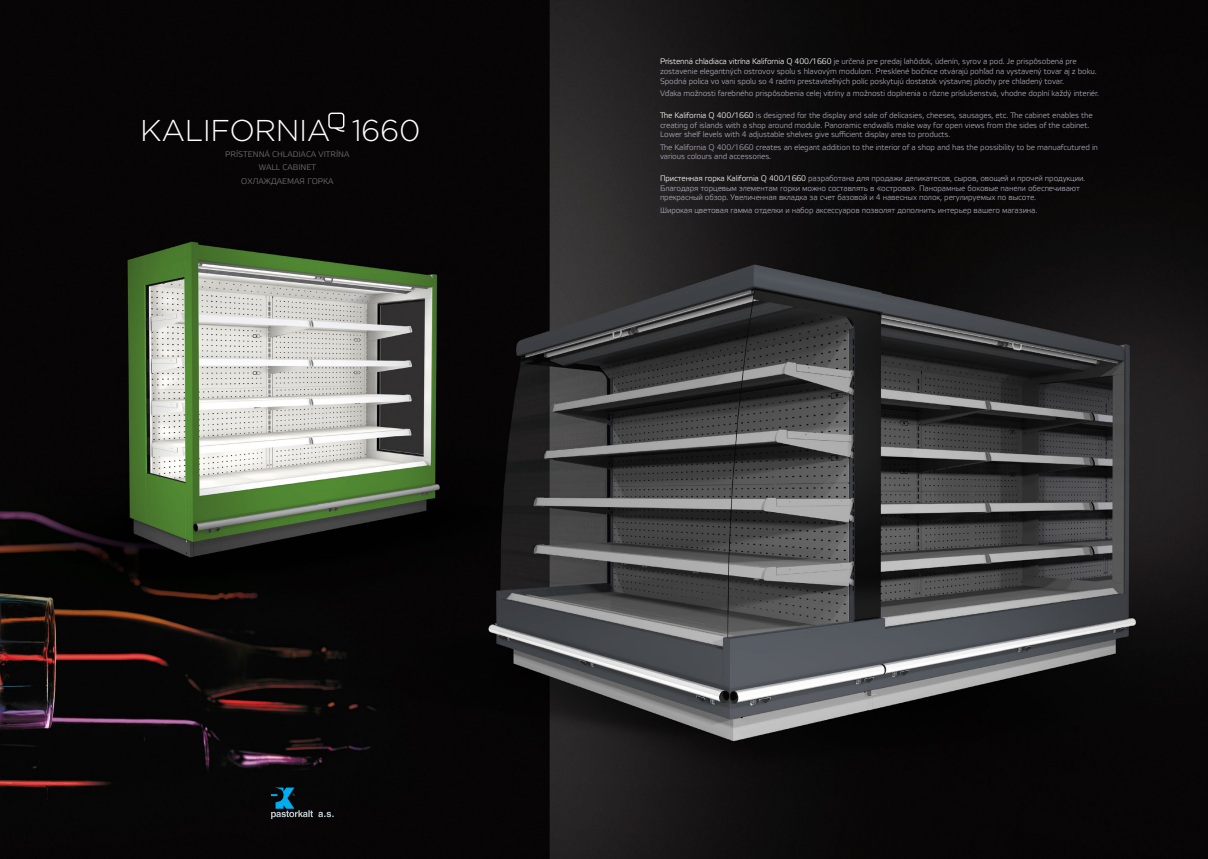
<style>
.page{position:relative;width:1208px;height:859px;background:#fff}
.page>*{position:absolute;margin:0;border:0;box-sizing:border-box;transform-origin:0 0}
.t1{font:300 30.1px "Gotham";letter-spacing:-.015em;color:#fff}
.t2{font:8.1px/13.5px "Elektra Light Pro";color:#767377;text-align:center}
.t3{font:8px/9.6px "Elektra Light Pro";letter-spacing:-.015em;color:#ada8b7}
.s1{color:#fff}
</style>
<div class="page">
<img style="left:0;top:0;width:1208px;height:859px">
<svg style="left:271px;top:787px;width:63px;height:32px;background:#152a32"></svg>
<svg style="left:328px;top:113px;width:16px;height:19px"></svg>
<h1 class="t1" style="left:140px;top:112px;width:281px">KALIFORNIA 1660</h1>
<p class="t2" style="left:225px;top:147px;width:126px">PRÍSTENNÁ CHLADIACA VITRÍNA<br>WALL CABINET<br>ОХЛАЖДАЕМАЯ ГОРКА</p>
<p class="t3" style="left:660px;top:57px;width:438px"><span class="s1">Prístenná chladiaca vitrína Kalifornia Q 400/1660</span> je určená pre predaj lahôdok, údenín, syrov a pod. Je prispôsobená pre zostavenie elegantných ostrovov spolu s hlavovým modulom. Presklené bočnice otvárajú pohľad na vystavený tovar aj z boku.<br>Spodná polica vo vani spolu so 4 radmi prestaviteľných políc poskytujú dostatok výstavnej plochy pre chladený tovar.</p>
<p class="t3" style="left:660px;top:89px;width:441px">Vďaka možnosti farebného prispôsobenia celej vitríny a možnosti doplnenia o rôzne príslušenstvá, vhodne doplní každý interiér.</p>
<p class="t3" style="left:660px;top:111px;width:434px"><span class="s1">The Kalifornia Q 400/1660</span> is designed for the display and sale of delicasies, cheeses, sausages, etc. The cabinet enables the creating of islands with a shop around module. Panoramic endwalls make way for open views from the sides of the cabinet.<br>Lower shelf levels with 4 adjustable shelves give sufficient display area to products.</p>
<p class="t3" style="left:660px;top:142px;width:439px">The Kalifornia Q 400/1660 creates an elegant addition to the interior of a shop and has the possibility to be manuafcutured in various colours and accessories.</p>
<p class="t3" style="left:660px;top:174px;width:427px"><span class="s1">Пристенная горка Kalifornia Q 400/1660</span> разработана для продажи деликатесов, сыров, овощей и прочей продукции.<br>Благодаря торцевым элементам горки можно составлять в «острова». Панорамные боковые панели обеспечивают прекрасный обзор. Увеличенная вкладка за счет базовой и 4 навесных полок, регулируемых по высоте.</p>
<p class="t3" style="left:660px;top:205px;width:379px">Широкая цветовая гамма отделки и набор аксессуаров позволят дополнить интерьер вашего магазина.</p>
</div>
